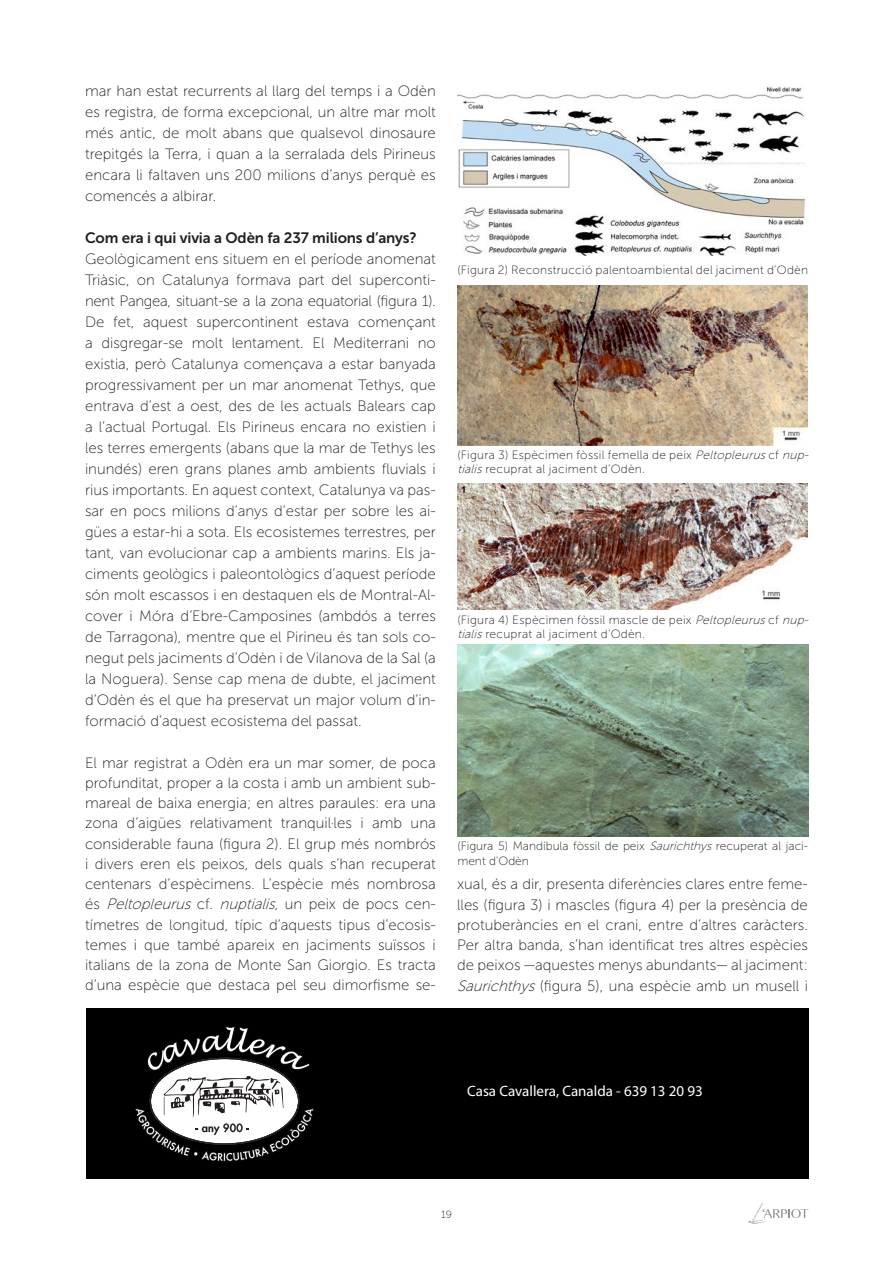
<style>
.page{position:relative;width:893px;height:1263px;background:#fff}
.page>*{position:absolute;margin:0;border:0;box-sizing:border-box;transform-origin:0 0}
.t1{font:15px/21px "Museo Sans 100";color:#231f20;text-align:justify}
.t2{font:15px "Museo Sans 700";letter-spacing:-.01em;color:#231f20}
.t3{font:15px "Myriad Pro";color:#fff}
.t4{font:12px/14.4px "Museo Sans 100";letter-spacing:.02em;color:#231f20}
.t5{font:12px/15px "Museo Sans 100";color:#231f20}
.t6{font:10.5px "Museo Sans 100";color:#231f20}
.s1{font-style:italic}
</style>
<div class="page">
<svg style="left:748px;top:1203px;width:60px;height:21px"></svg>
<div style="left:86px;top:1008px;width:723px;height:171px;background:#000"></div>
<svg style="left:135px;top:1026px;width:179px;height:135px"></svg>
<img style="left:458px;top:86px;width:348px;height:169px">
<img style="left:457px;top:483px;width:351px;height:127px">
<img style="left:457px;top:285px;width:351px;height:161px">
<img style="left:457px;top:644px;width:351px;height:193px">
<p class="t1" style="left:85px;top:81px;width:352px">mar han estat recurrents al llarg del temps i a Odèn es registra, de forma excepcional, un altre mar molt més antic, de molt abans que qualsevol dinosaure trepitgés la Terra, i quan a la serralada dels Pirineus encara li faltaven uns 200 milions d’anys perquè es comencés a albirar.</p>
<p class="t2" style="left:85px;top:230px;width:333px">Com era i qui vivia a Odèn fa 237 milions d’anys?</p>
<p class="t1" style="left:85px;top:249px;width:352px">Geològicament ens situem en el període anomenat Triàsic, on Catalunya formava part del superconti&shy;nent Pangea, situant-se a la zona equatorial (figura 1).<br>De fet, aquest supercontinent estava començant a disgregar-se molt lentament. El Mediterrani no existia, però Catalunya començava a estar banyada progressivament per un mar anomenat Tethys, que entrava d’est a oest, des de les actuals Balears cap a l’actual Portugal. Els Pirineus encara no existien i les terres emergents (abans que la mar de Tethys les inundés) eren grans planes amb ambients fluvials i rius importants. En aquest context, Catalunya va pas&shy;sar en pocs milions d’anys d’estar per sobre les ai&shy;gües a estar-hi a sota. Els ecosistemes terrestres, per tant, van evolucionar cap a ambients marins. Els ja&shy;ciments geològics i paleontològics d’aquest període són molt escassos i en destaquen els de Montral-Al&shy;cover i Móra d’Ebre-Camposines (ambdós a terres de Tarragona), mentre que el Pirineu és tan sols co&shy;negut pels jaciments d’Odèn i de Vilanova de la Sal (a la Noguera). Sense cap mena de dubte, el jaciment d’Odèn és el que ha preservat un major volum d’in&shy;formació d’aquest ecosistema del passat.</p>
<p class="t1" style="left:85px;top:752px;width:352px;line-height:20.2px">El mar registrat a Odèn era un mar somer, de poca profunditat, proper a la costa i amb un ambient sub&shy;mareal de baixa energia; en altres paraules: era una zona d’aigües relativament tranquil·les i amb una considerable fauna (figura 2). El grup més nombrós i divers eren els peixos, dels quals s’han recuperat centenars d’espècimens. L’espècie més nombrosa é s <span class="s1">Peltopleurus</span> c f . <span class="s1">nuptialis</span>, u n p e i x d e p o c s c e n - tímetres de longitud, típic d’aquests tipus d’ecosis&shy;temes i que també apareix en jaciments suïssos i italians de la zona de Monte San Giorgio. Es tracta d’una espècie que destaca pel seu dimorfisme se-</p>
<p class="t4" style="left:457px;top:263px;width:352px">(Figura 2) Reconstrucció palentoambiental del jaciment d’Odèn</p>
<p class="t4" style="left:457px;top:448px;width:356px">(Figura 3) Espècimen fòssil femella de peix <span class="s1">Peltopleurus</span>cf <span class="s1">nup&shy;tialis</span>recuprat al jaciment d’Odèn.</p>
<p class="t4" style="left:457px;top:612px;width:356px">(Figura 4) Espècimen fòssil mascle de peix <span class="s1">Peltopleurus</span>cf <span class="s1">nup&shy;tialis</span>recuprat al jaciment d’Odèn.</p>
<p class="t5" style="left:457px;top:839px;width:352px">(Figura 5) Mandíbula fòssil de peix <span class="s1">Saurichthys</span> recuperat al jaci&shy;ment d’Odèn</p>
<p class="t1" style="left:457px;top:874px;width:352px;line-height:20.2px">xual, és a dir, presenta diferències clares entre feme&shy;lles (figura 3) i mascles (figura 4) per la presència de protuberàncies en el crani, entre d’altres caràcters.<br>Per altra banda, s’han identificat tres altres espècies de peixos —aquestes menys abundants— al jaciment:<br><span class="s1">Saurichthys</span>(figura 5), una espècie amb un musell i</p>
<p class="t3" style="left:467px;top:1083px;width:237px">Casa Cavallera, Canalda - 639 13 20 93</p>
<p class="t6" style="left:441px;top:1208px;width:12px">19</p>
</div>
